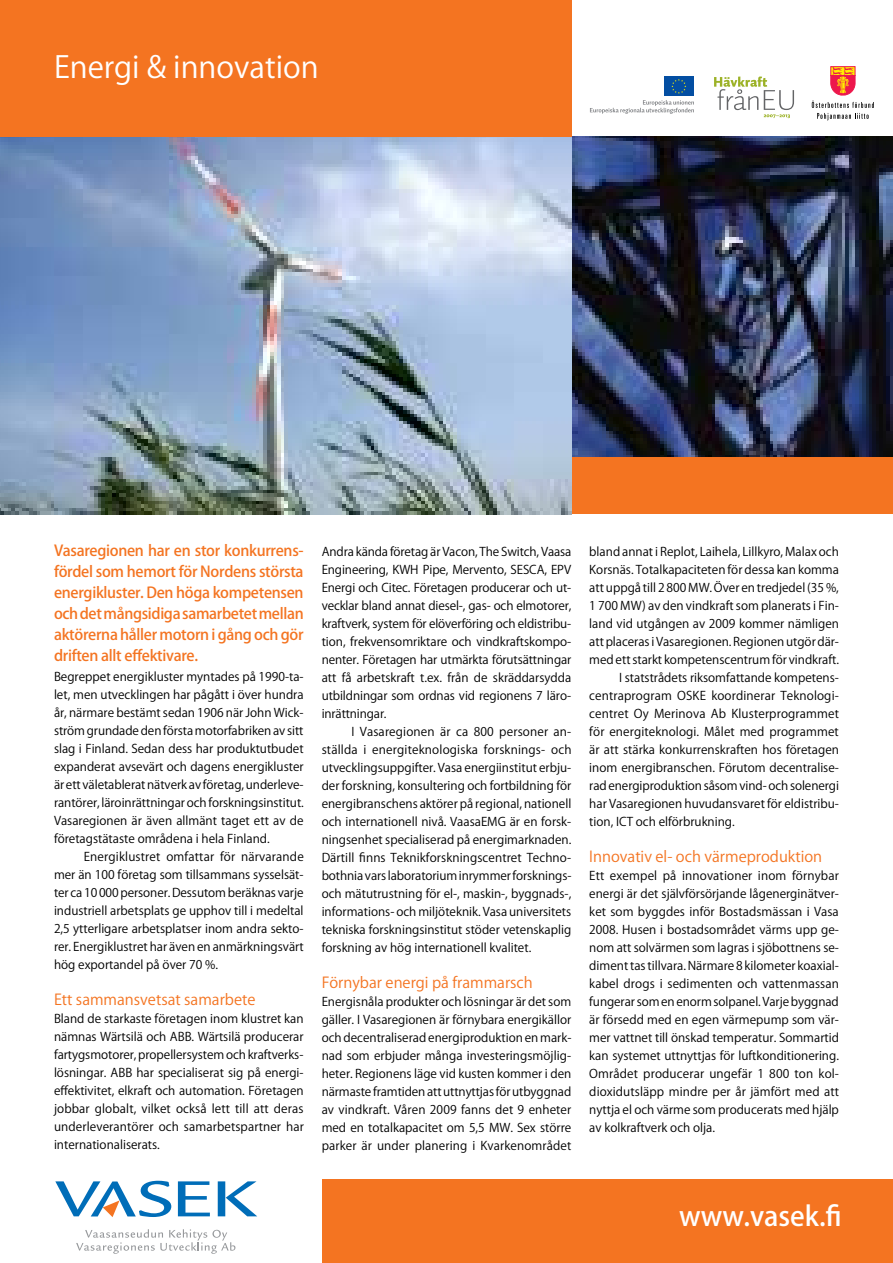
<style>
.page{position:relative;width:893px;height:1263px;background:#fff}
.page>*{position:absolute;margin:0;border:0;box-sizing:border-box;transform-origin:0 0}
.t1{font:30px "Koz Go Pro";color:#fff}
.t2{font:500 27px "Koz Go Pro";color:#fff}
.t3{font:500 15px/21px "Koz Go Pro";letter-spacing:-.02em;color:#f47421;text-align:justify}
.t4{font:15px "Koz Go Pro";color:#f47421}
.t5{font:12px/18px "Koz Go Pro";color:#000;text-align:justify}
</style>
<div class="page">
<div style="left:322px;top:1180px;width:571px;height:83px;background:#f47421"></div>
<svg style="left:178px;top:1181px;width:32px;height:35px"></svg>
<svg style="left:218px;top:1181px;width:39px;height:35px"></svg>
<svg style="left:55px;top:1181px;width:116px;height:36px"></svg>
<svg style="left:76px;top:1229px;width:159px;height:25px"></svg>
<img style="left:572px;top:137px;width:321px;height:320px">
<div style="left:571px;top:457px;width:322px;height:57px;background:#f47421"></div>
<img style="left:0;top:137px;width:572px;height:377px">
<svg style="left:831px;top:66px;width:24px;height:1px"></svg>
<svg style="left:812px;top:67px;width:62px;height:53px"></svg>
<svg style="left:714px;top:77px;width:80px;height:41px"></svg>
<svg style="left:590px;top:100px;width:104px;height:14px"></svg>
<div style="left:664px;top:77px;width:30px;height:19px;background:#034ea2"></div>
<svg style="left:671px;top:79px;width:15px;height:15px"></svg>
<div style="left:0;top:0;width:572px;height:137px;background:#f47421"></div>
<h1 class="t1" style="left:54px;top:48px;width:266px">Energi &amp; innovation</h1>
<p class="t3" style="left:54px;top:541px;width:251px">Vasaregionen har en stor konkurrens&shy;fördel som hemort för Nordens största energikluster. Den höga kompetensen och det mångsidiga samarbetet mellan aktörerna håller motorn i gång och gör driften allt effektivare.</p>
<p class="t5" style="left:54px;top:668px;width:251px">Begreppet energikluster myntades på 1990-ta&shy;let, men utvecklingen har pågått i över hundra år, närmare bestämt sedan 1906 när John Wick&shy;ström grundade den första motorfabriken av sitt slag i Finland. Sedan dess har produktutbudet expanderat avsevärt och dagens energikluster är ett väletablerat nätverk av företag, underleve&shy;rantörer, läroinrättningar och forskningsinstitut.<br>Vasaregionen är även allmänt taget ett av de företagstätaste områdena i hela Finland.</p>
<p class="t5" style="left:54px;top:848px;width:251px;text-indent:30px">Energiklustret omfattar för närvarande mer än 100 företag som tillsammans sysselsät&shy;ter ca 10 000 personer. Dessutom beräknas varje industriell arbetsplats ge upphov till i medeltal 2,5 ytterligare arbetsplatser inom andra sekto&shy;rer. Energiklustret har även en anmärkningsvärt hög exportandel på över 70 %.</p>
<p class="t4" style="left:54px;top:990px;width:203px">Ett sammansvetsat samarbete</p>
<p class="t5" style="left:54px;top:1010px;width:251px">Bland de starkaste företagen inom klustret kan nämnas Wärtsilä och ABB. Wärtsilä producerar fartygsmotorer, propellersystem och kraftverks&shy;lösningar. ABB har specialiserat sig på energi&shy;effektivitet, elkraft och automation. Företagen jobbar globalt, vilket också lett till att deras underleverantörer och samarbetspartner har internationaliserats.</p>
<p class="t5" style="left:322px;top:542px;width:251px">Andra kända företag är Vacon, The Switch, Vaasa Engineering, KWH Pipe, Mervento, SESCA, EPV Energi och Citec. Företagen producerar och ut&shy;vecklar bland annat diesel-, gas- och elmotorer, kraftverk, system för elöverföring och eldistribu&shy;tion, frekvensomriktare och vindkraftskompo&shy;nenter. Företagen har utmärkta förutsättningar att få arbetskraft t.ex. från de skräddarsydda utbildningar som ordnas vid regionens 7 läro&shy;inrättningar.</p>
<p class="t5" style="left:322px;top:722px;width:251px;text-indent:30px">I Vasaregionen är ca 800 personer an&shy;ställda i energiteknologiska forsknings- och utvecklingsuppgifter. Vasa energiinstitut erbju&shy;der forskning, konsultering och fortbildning för energibranschens aktörer på regional, nationell och internationell nivå. VaasaEMG är en forsk&shy;ningsenhet specialiserad på energimarknaden.<br>Därtill finns Teknikforskningscentret Techno&shy;bothnia vars laboratorium inrymmer forsknings&shy;och mätutrustning för el-, maskin-, byggnads-, informations- och miljöteknik. Vasa universitets tekniska forskningsinstitut stöder vetenskaplig forskning av hög internationell kvalitet.</p>
<p class="t4" style="left:322px;top:972px;width:213px">Förnybar energi på frammarsch</p>
<p class="t5" style="left:322px;top:992px;width:251px">Energisnåla produkter och lösningar är det som gäller. I Vasaregionen är förnybara energikällor och decentraliserad energiproduktion en mark&shy;nad som erbjuder många investeringsmöjlig&shy;heter. Regionens läge vid kusten kommer i den närmaste framtiden att uttnyttjas för utbyggnad av vindkraft. Våren 2009 fanns det 9 enheter med en totalkapacitet om 5,5 MW. Sex större parker är under planering i Kvarkenområdet</p>
<p class="t5" style="left:589px;top:542px;width:251px">bland annat i Replot, Laihela, Lillkyro, Malax och</p>
<p class="t5" style="left:589px;top:560px;width:251px">Korsnäs. Totalkapaciteten för dessa kan komma</p>
<p class="t5" style="left:589px;top:578px;width:251px">att uppgå till 2 800 MW. Över en tredjedel (35 %,</p>
<p class="t5" style="left:589px;top:596px;width:251px">1 700 MW) av den vindkraft som planerats i Fin-</p>
<p class="t5" style="left:589px;top:614px;width:251px">land vid utgången av 2009 kommer nämligen</p>
<p class="t5" style="left:589px;top:632px;width:251px">att placeras i Vasaregionen. Regionen utgör där-</p>
<p class="t5" style="left:589px;top:650px;width:251px">med ett starkt kompetenscentrum för vindkraft.</p>
<p class="t5" style="left:619px;top:668px;width:221px">I statstrådets riksomfattande kompetens-</p>
<p class="t5" style="left:589px;top:686px;width:251px">centraprogram OSKE koordinerar Teknologi-</p>
<p class="t5" style="left:589px;top:704px;width:251px">centret Oy Merinova Ab Klusterprogrammet</p>
<p class="t5" style="left:589px;top:722px;width:251px">för energiteknologi. Målet med programmet</p>
<p class="t5" style="left:589px;top:740px;width:251px">är att stärka konkurrenskraften hos företagen</p>
<p class="t5" style="left:589px;top:758px;width:251px">inom energibranschen. Förutom decentralise-</p>
<p class="t5" style="left:589px;top:776px;width:251px">rad energiproduktion såsom vind- och solenergi</p>
<p class="t5" style="left:589px;top:794px;width:251px">har Vasaregionen huvudansvaret för eldistribu-</p>
<p class="t5" style="left:589px;top:812px;width:147px">tion, ICT och elförbrukning.</p>
<p class="t4" style="left:589px;top:846px;width:234px">Innovativ el- och värmeproduktion</p>
<p class="t5" style="left:589px;top:866px;width:251px">Ett exempel på innovationer inom förnybar energi är det självförsörjande lågenerginätver&shy;ket som byggdes inför Bostadsmässan i Vasa 2008. Husen i bostadsområdet värms upp ge&shy;nom att solvärmen som lagras i sjöbottnens se&shy;diment tas tillvara. Närmare 8 kilometer koaxial&shy;kabel drogs i sedimenten och vattenmassan fungerar som en enorm solpanel. Varje byggnad är försedd med en egen värmepump som vär&shy;mer vattnet till önskad temperatur. Sommartid kan systemet uttnyttjas för luftkonditionering.<br>Området producerar ungefär 1 800 ton kol&shy;dioxidutsläpp mindre per år jämfört med att nyttja el och värme som producerats med hjälp av kolkraftverk och olja.</p>
<h2 class="t2" style="left:679px;top:1199px;width:164px">www.vasek.fi</h2>
</div>
